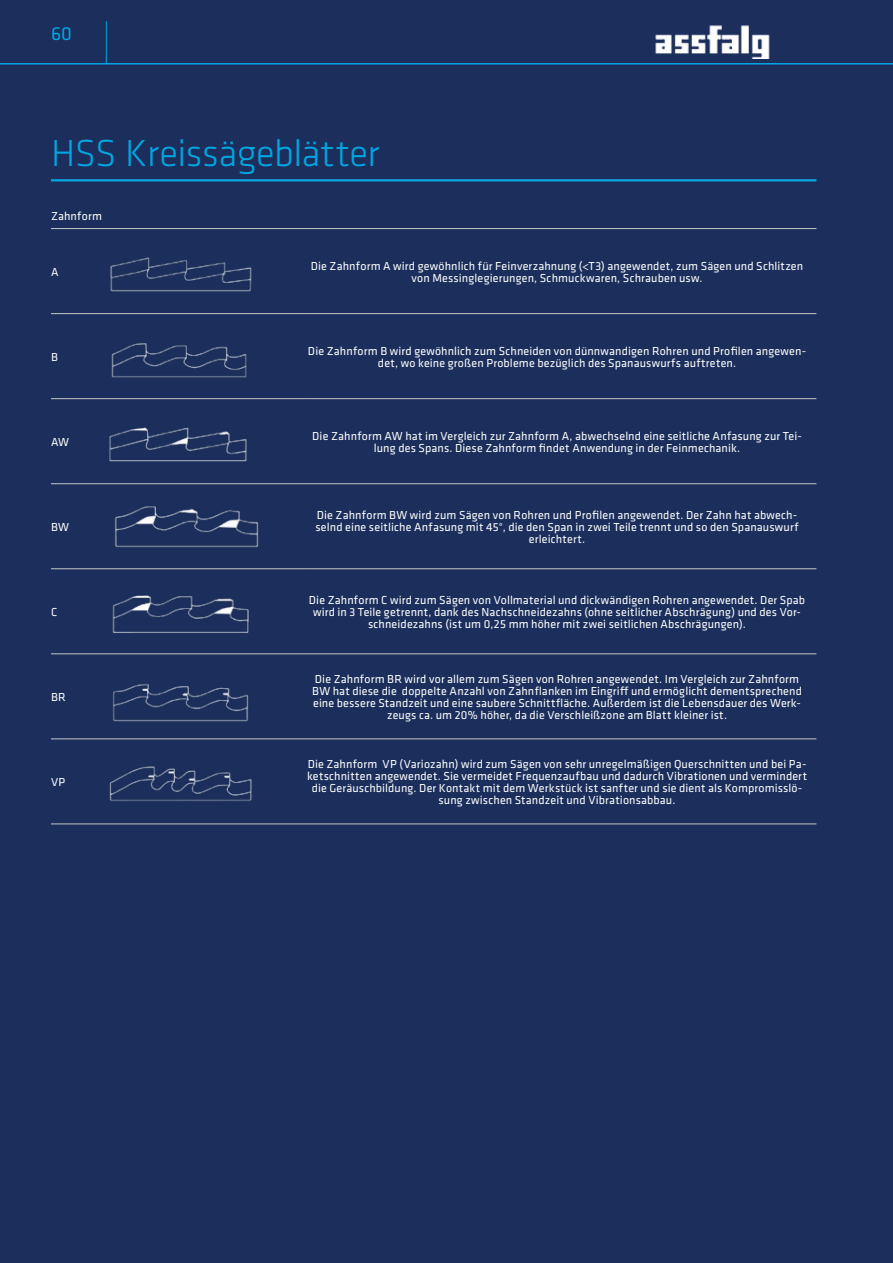
<style>
.page{position:relative;width:893px;height:1263px;background:#1c2f5c}
.page>*{position:absolute;margin:0;border:0;box-sizing:border-box;transform-origin:0 0}
.t1{font:300 39px "Klavika";letter-spacing:-.015em;color:#00a6e2}
.t2{font:19.5px "Klavika";color:#00a6e2}
.t3{font:12px/12px "Klavika";letter-spacing:.01em;color:#fff;text-align:center}
</style>
<div class="page">
<img style="left:655px;top:25px;width:115px;height:33px">
<hr style="left:0;top:63px;width:893px;height:2px;background:#00a6e2">
<hr style="left:106px;top:21px;width:1px;height:43px;background:#00a6e2">
<img style="left:110px;top:257px;width:142px;height:35px">
<img style="left:111px;top:343px;width:136px;height:35px">
<img style="left:109px;top:427px;width:138px;height:35px">
<img style="left:115px;top:506px;width:144px;height:42px">
<img style="left:112px;top:595px;width:137px;height:38px">
<img style="left:113px;top:684px;width:136px;height:38px">
<img style="left:109px;top:766px;width:143px;height:36px">
<hr style="left:51px;top:228px;width:255px;height:1px;background:#c6c6c6">
<hr style="left:306px;top:228px;width:510px;height:1px;background:#c6c6c6">
<hr style="left:51px;top:313px;width:255px;height:1px;background:#c6c6c6">
<hr style="left:306px;top:313px;width:510px;height:1px;background:#c6c6c6">
<hr style="left:51px;top:398px;width:255px;height:1px;background:#c6c6c6">
<hr style="left:306px;top:398px;width:510px;height:1px;background:#c6c6c6">
<hr style="left:51px;top:483px;width:255px;height:1px;background:#c6c6c6">
<hr style="left:306px;top:483px;width:510px;height:1px;background:#c6c6c6">
<hr style="left:51px;top:568px;width:255px;height:1px;background:#c6c6c6">
<hr style="left:306px;top:568px;width:510px;height:1px;background:#c6c6c6">
<hr style="left:51px;top:653px;width:255px;height:1px;background:#c6c6c6">
<hr style="left:306px;top:653px;width:510px;height:1px;background:#c6c6c6">
<hr style="left:51px;top:738px;width:255px;height:1px;background:#c6c6c6">
<hr style="left:306px;top:738px;width:510px;height:1px;background:#c6c6c6">
<hr style="left:51px;top:823px;width:255px;height:1px;background:#c6c6c6">
<hr style="left:306px;top:823px;width:510px;height:1px;background:#c6c6c6">
<hr style="left:51px;top:179px;width:765px;height:2px;background:#00a6e2">
<h2 class="t2" style="left:51px;top:23px;width:22px">60</h2>
<h1 class="t1" style="left:51px;top:132px;width:330px">HSS Kreissägeblätter</h1>
<p class="t3" style="left:51px;top:210px;width:53px">Zahnform</p>
<p class="t3" style="left:51px;top:266px;width:9px">A</p>
<p class="t3" style="left:311px;top:260px;width:494px">Die Zahnform A wird gewöhnlich für Feinverzahnung (&lt;T3) angewendet, zum Sägen und Schlitzen von Messinglegierungen, Schmuckwaren, Schrauben usw.</p>
<p class="t3" style="left:51px;top:351px;width:8px">B</p>
<p class="t3" style="left:308px;top:345px;width:500px">Die Zahnform B wird gewöhnlich zum Schneiden von dünnwandigen Rohren und Profilen angewen&shy;det, wo keine großen Probleme bezüglich des Spanauswurfs auftreten.</p>
<p class="t3" style="left:51px;top:436px;width:20px">AW</p>
<p class="t3" style="left:312px;top:430px;width:491px">Die Zahnform AW hat im Vergleich zur Zahnform A, abwechselnd eine seitliche Anfasung zur Tei&shy;lung des Spans. Diese Zahnform findet Anwendung in der Feinmechanik.</p>
<p class="t3" style="left:51px;top:521px;width:20px">BW</p>
<p class="t3" style="left:51px;top:606px;width:8px">C</p>
<p class="t3" style="left:51px;top:691px;width:16px">BR</p>
<p class="t3" style="left:51px;top:776px;width:16px">VP</p>
<p class="t3" style="left:315px;top:509px;width:485px">Die Zahnform BW wird zum Sägen von Rohren und Profilen angewendet. Der Zahn hat abwech&shy;selnd eine seitliche Anfasung mit 45°, die den Span in zwei Teile trennt und so den Spanauswurf erleichtert.</p>
<p class="t3" style="left:309px;top:594px;width:498px">Die Zahnform C wird zum Sägen von Vollmaterial und dickwändigen Rohren angewendet. Der Spab wird in 3 Teile getrennt, dank des Nachschneidezahns (ohne seitlicher Abschrägung) und des Vor&shy;schneidezahns (ist um 0,25 mm höher mit zwei seitlichen Abschrägungen).</p>
<p class="t3" style="left:312px;top:673px;width:491px">Die Zahnform BR wird vor allem zum Sägen von Rohren angewendet. Im Vergleich zur Zahnform BW hat diese die doppelte Anzahl von Zahnflanken im Eingriff und ermöglicht dementsprechend eine bessere Standzeit und eine saubere Schnittfläche. Außerdem ist die Lebensdauer des Werk&shy;zeugs ca. um 20% höher, da die Verschleißzone am Blatt kleiner ist.</p>
<p class="t3" style="left:307px;top:758px;width:502px">Die Zahnform VP (Variozahn) wird zum Sägen von sehr unregelmäßigen Querschnitten und bei Pa&shy;ketschnitten angewendet. Sie vermeidet Frequenzaufbau und dadurch Vibrationen und vermindert die Geräuschbildung. Der Kontakt mit dem Werkstück ist sanfter und sie dient als Kompromisslö&shy;sung zwischen Standzeit und Vibrationsabbau.</p>
</div>
